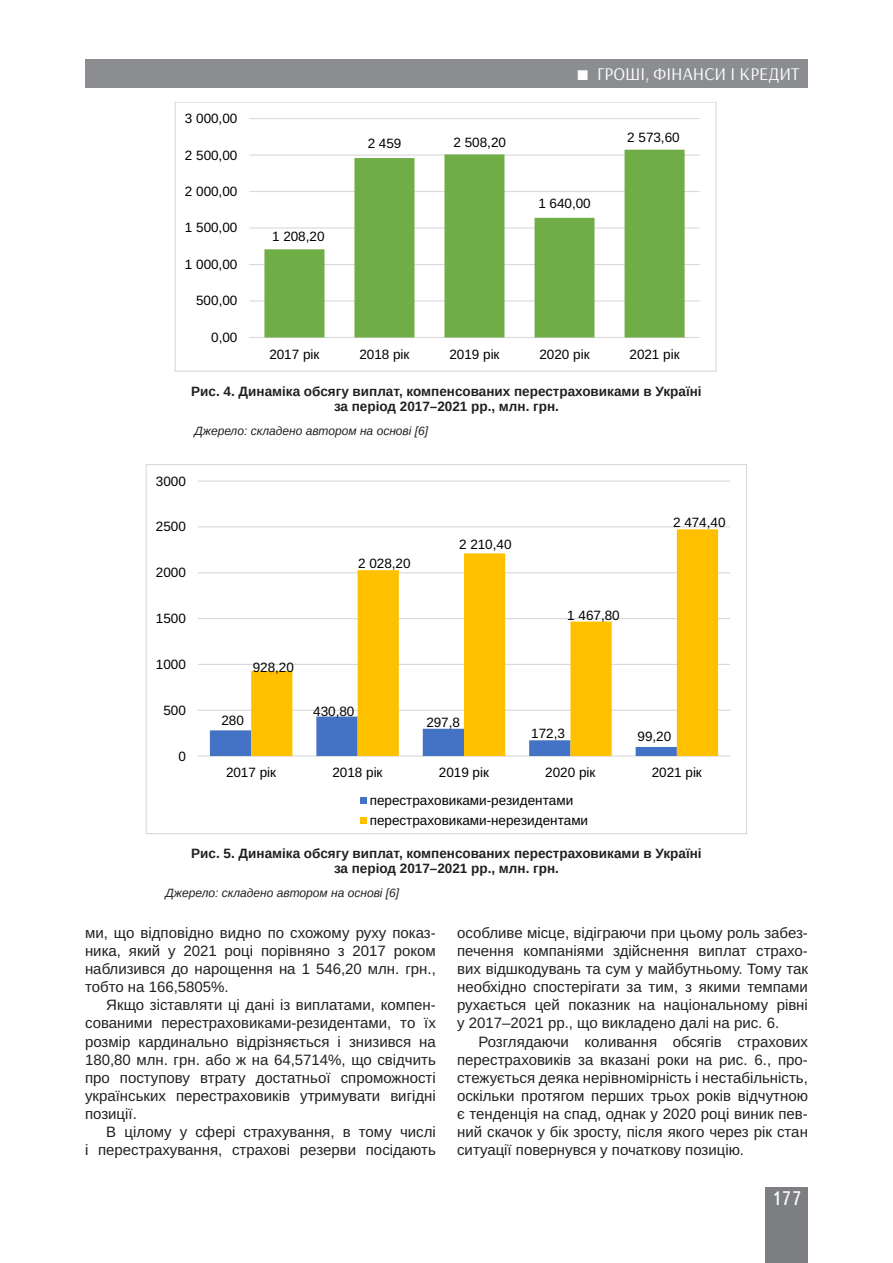
<style>
.page{position:relative;width:893px;height:1263px;background:#fff}
.page>*{position:absolute;margin:0;border:0;box-sizing:border-box;transform-origin:0 0}
.t1{font:19.5px "Ukrainian Text";color:#fff}
.t2{font:18px "Arsenal";color:#fff}
.Текст_основной_G{font:15px/18.1px "Arimo";color:#231f20;text-align:justify}
.t3{font:13.5px/20.4px "Arimo Roman";color:#000}
.Рисунок{font:700 13.5px "Arimo";color:#231f20}
.Джерело{font:italic 12px "Arimo";color:#231f20}
</style>
<div class="page">
<div style="left:765px;top:1187px;width:43px;height:76px;background:#7c7e81"></div>
<div style="left:85px;top:59px;width:723px;height:29px;background:#8b8d90"></div>
<hr style="left:249px;top:337px;width:451px;height:1px;background:#d9d9d9">
<hr style="left:249px;top:300px;width:451px;height:2px;background:#d9d9d9">
<hr style="left:249px;top:264px;width:451px;height:1px;background:#d9d9d9">
<hr style="left:249px;top:227px;width:451px;height:2px;background:#d9d9d9">
<hr style="left:249px;top:191px;width:451px;height:1px;background:#d9d9d9">
<hr style="left:249px;top:154px;width:451px;height:2px;background:#d9d9d9">
<hr style="left:249px;top:118px;width:451px;height:1px;background:#d9d9d9">
<svg style="left:264px;top:150px;width:421px;height:187px;fill:#70ad47"></svg>
<div style="left:175px;top:102px;width:542px;height:270px;border:1px solid #d9d9d9"></div>
<hr style="left:198px;top:755px;width:532px;height:2px;background:#d9d9d9">
<hr style="left:198px;top:710px;width:532px;height:1px;background:#d9d9d9">
<hr style="left:198px;top:664px;width:532px;height:1px;background:#d9d9d9">
<hr style="left:198px;top:618px;width:532px;height:1px;background:#d9d9d9">
<hr style="left:198px;top:572px;width:532px;height:1px;background:#d9d9d9">
<hr style="left:198px;top:526px;width:532px;height:1px;background:#d9d9d9">
<hr style="left:198px;top:480px;width:532px;height:2px;background:#d9d9d9">
<svg style="left:210px;top:730px;width:41px;height:26px"></svg>
<svg style="left:251px;top:529px;width:467px;height:227px"></svg>
<div style="left:360px;top:796px;width:7px;height:7px;background:#4472c4"></div>
<div style="left:360px;top:817px;width:7px;height:7px;background:#ffc000"></div>
<p class="t3" style="left:185px;top:108px;width:54px">3 000,00</p>
<p class="t3" style="left:185px;top:145px;width:54px">2 500,00</p>
<p class="t3" style="left:185px;top:181px;width:54px">2 000,00</p>
<p class="t3" style="left:185px;top:218px;width:54px">1 500,00</p>
<p class="t3" style="left:185px;top:254px;width:54px">1 000,00</p>
<p class="t3" style="left:196px;top:291px;width:43px">500,00</p>
<p class="t3" style="left:211px;top:327px;width:28px">0,00</p>
<p class="t3" style="left:272px;top:226px;width:54px">1 208,20</p>
<p class="t3" style="left:368px;top:134px;width:35px">2 459</p>
<p class="t3" style="left:454px;top:132px;width:54px">2 508,20</p>
<p class="t2" style="left:597px;top:63px;width:204px">ГРОШІ, ФІНАНСИ І КРЕДИТ</p>
<p class="t3" style="left:627px;top:128px;width:54px">2 573,60</p>
<p class="t3" style="left:538px;top:194px;width:54px">1 640,00</p>
<p class="t3" style="left:269px;top:344px;width:52px">2017 рік</p>
<p class="t3" style="left:359px;top:344px;width:52px">2018 рік</p>
<p class="t3" style="left:449px;top:344px;width:52px">2019 рік</p>
<p class="t3" style="left:539px;top:344px;width:52px">2020 рік</p>
<p class="t3" style="left:629px;top:344px;width:52px">2021 рік</p>
<p class="Рисунок" style="left:191px;top:382px;width:512px">Рис. 4. Динаміка обсягу виплат, компенсованих перестраховиками в Україні</p>
<p class="Рисунок" style="left:334px;top:397px;width:226px">за період 2017–2021 рр., млн. грн.</p>
<p class="Джерело" style="left:194px;top:423px;width:235px">Джерело: складено автором на основі [6]</p>
<p class="t3" style="left:156px;top:471px;width:32px">3000</p>
<p class="t3" style="left:156px;top:517px;width:32px">2500</p>
<p class="t3" style="left:156px;top:562px;width:32px">2000</p>
<p class="t3" style="left:156px;top:608px;width:32px">1500</p>
<p class="t3" style="left:156px;top:654px;width:32px">1000</p>
<p class="t3" style="left:163px;top:700px;width:24px">500</p>
<p class="t3" style="left:178px;top:746px;width:9px">0</p>
<p class="t3" style="left:358px;top:553px;width:54px">2 028,20</p>
<p class="t3" style="left:459px;top:535px;width:54px">2 210,40</p>
<p class="t3" style="left:253px;top:657px;width:43px">928,20</p>
<p class="t3" style="left:221px;top:711px;width:24px">280</p>
<p class="t3" style="left:313px;top:701px;width:43px">430,80</p>
<p class="t3" style="left:426px;top:712px;width:35px">297,8</p>
<p class="t3" style="left:567px;top:606px;width:54px">1 467,80</p>
<p class="t3" style="left:673px;top:512px;width:54px">2 474,40</p>
<p class="t3" style="left:531px;top:723px;width:35px">172,3</p>
<p class="t3" style="left:637px;top:726px;width:35px">99,20</p>
<p class="t3" style="left:226px;top:763px;width:52px">2017 рік</p>
<p class="t3" style="left:332px;top:763px;width:52px">2018 рік</p>
<p class="t3" style="left:439px;top:763px;width:52px">2019 рік</p>
<p class="t3" style="left:545px;top:763px;width:52px">2020 рік</p>
<p class="t3" style="left:652px;top:763px;width:52px">2021 рік</p>
<p class="t3" style="left:370px;top:790px;width:220px">перестраховиками-резидентами перестраховиками-нерезидентами</p>
<p class="Рисунок" style="left:191px;top:844px;width:512px">Рис. 5. Динаміка обсягу виплат, компенсованих перестраховиками в Україні</p>
<p class="Рисунок" style="left:334px;top:859px;width:226px">за період 2017–2021 рр., млн. грн.</p>
<p class="Джерело" style="left:165px;top:885px;width:235px">Джерело: складено автором на основі [6]</p>
<p class="Текст_основной_G" style="left:85px;top:924px;width:352px">ми, що відповідно видно по схожому руху показ&shy;ника, який у 2021 році порівняно з 2017 роком наблизився до нарощення на 1 546,20 млн. грн., тобто на 166,5805%.</p>
<p class="Текст_основной_G" style="left:85px;top:996px;width:352px;text-indent:21px">Якщо зіставляти ці дані із виплатами, компен&shy;сованими перестраховиками-резидентами, то їх розмір кардинально відрізняється і знизився на 180,80 млн. грн. або ж на 64,5714%, що свідчить про поступову втрату достатньої спроможності українських перестраховиків утримувати вигідні позиції.</p>
<p class="Текст_основной_G" style="left:85px;top:1123px;width:352px;text-align:right">В цілому у сфері страхування, в тому числі<br>і перестрахування, страхові резерви посідають</p>
<p class="Текст_основной_G" style="left:457px;top:924px;width:352px">особливе місце, відіграючи при цьому роль забез&shy;печення компаніями здійснення виплат страхо&shy;вих відшкодувань та сум у майбутньому. Тому так необхідно спостерігати за тим, з якими темпами рухається цей показник на національному рівні у 2017–2021 рр., що викладено далі на рис. 6.</p>
<p class="Текст_основной_G" style="left:457px;top:1032px;width:352px;text-indent:21px">Розглядаючи коливання обсягів страхових перестраховиків за вказані роки на рис. 6., про&shy;стежується деяка нерівномірність і нестабільність, оскільки протягом перших трьох років відчутною є тенденція на спад, однак у 2020 році виник пев&shy;ний скачок у бік зросту, після якого через рік стан ситуації повернувся у початкову позицію.</p>
<h1 class="t1" style="left:771px;top:1188px;width:32px">177</h1>
</div>
